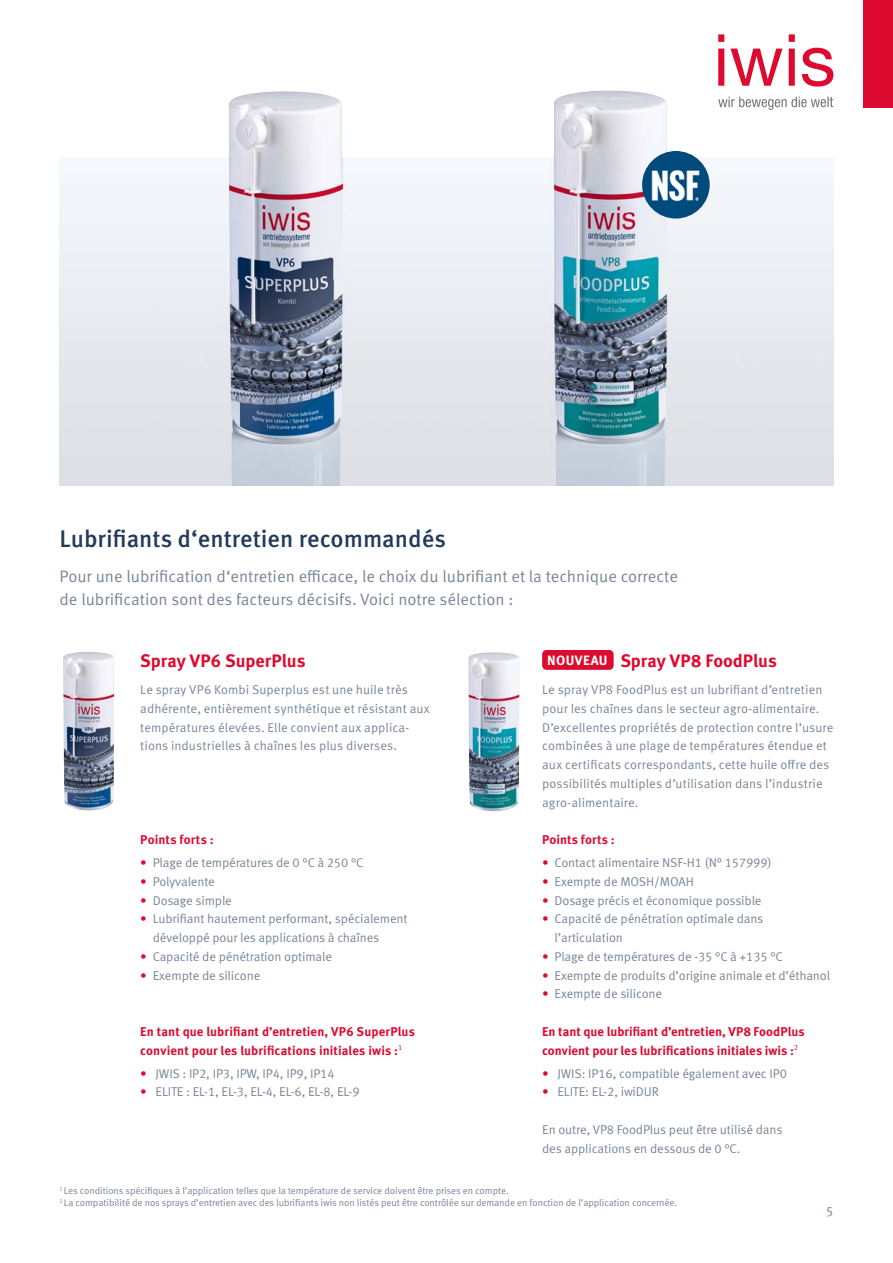
<style>
.page{position:relative;width:893px;height:1263px;background:#fff}
.page>*{position:absolute;margin:0;border:0;box-sizing:border-box;transform-origin:0 0}
.t1{font:500 24px "Meta OT";color:#233a5b}
.t2{font:700 18px "Meta OT";letter-spacing:-.005em;color:#dd0b2f}
.t3{font:16.5px/22.5px "Meta OT";color:#788696}
.t4{font:13.5px "Meta OT";color:#788696}
.t5{font:12.75px/18.8px "Meta OT";letter-spacing:-.01em;color:#788696}
.t6{font:700 12.75px/18.8px "Meta OT";letter-spacing:.005em;color:#dd0b2f}
.t7{font:9.75px/11.7px "Meta OT";letter-spacing:-.01em;color:#788696}
.s1{color:#dd0b2f}
.s2{font-size:13.5px;color:#fff}
</style>
<div class="page">
<div style="left:863px;top:0;width:30px;height:108px;background:#dd0b2f"></div>
<svg style="left:718px;top:97px;width:115px;height:13px"></svg>
<svg style="left:718px;top:34px;width:115px;height:53px"></svg>
<img style="left:60px;top:157px;width:324px;height:328px">
<img style="left:384px;top:157px;width:449px;height:328px">
<div style="left:542px;top:650px;width:72px;height:20px;background:#dd0b2f;border-radius:4px"></div>
<img style="left:229px;top:91px;width:113px;height:188px">
<img style="left:63px;top:652px;width:51px;height:158px">
<img style="left:554px;top:91px;width:113px;height:122px">
<img style="left:468px;top:652px;width:51px;height:159px">
<img style="left:642px;top:151px;width:68px;height:68px;border-radius:34px">
<h1 class="t1" style="left:60px;top:523px;width:388px">Lubrifiants d‘entretien recommandés</h1>
<p class="t3" style="left:60px;top:565px;width:620px">Pour une lubrification d‘entretien efficace, le choix du lubrifiant et la technique correcte de lubrification sont des facteurs décisifs. Voici notre sélection :</p>
<h2 class="t2" style="left:140px;top:649px;width:167px">Spray VP6 SuperPlus</h2>
<p class="t5" style="left:140px;top:680px;width:291px">Le spray VP6 Kombi Superplus est une huile très adhérente, entièrement synthétique et résistant aux températures élevées. Elle convient aux applica&shy;tions industrielles à chaînes les plus diverses.</p>
<p class="t6" style="left:140px;top:830px;width:75px">Points forts :</p>
<p class="t5" style="left:140px;top:853px;width:225px"><span class="s1">•</span> Plage de températures de 0 °C à 250 °C</p>
<p class="t5" style="left:140px;top:872px;width:76px"><span class="s1">•</span> Polyvalente</p>
<p class="t5" style="left:140px;top:891px;width:93px"><span class="s1">•</span> Dosage simple</p>
<p class="t5" style="left:153px;top:910px;width:256px;text-indent:-12px"><span class="s1">•</span> Lubrifiant hautement performant, spécialement développé pour les applications à chaînes</p>
<p class="t5" style="left:140px;top:947px;width:193px"><span class="s1">•</span> Capacité de pénétration optimale</p>
<p class="t5" style="left:140px;top:966px;width:122px"><span class="s1">•</span> Exempte de silicone</p>
<p class="t6" style="left:140px;top:1022px;width:276px">En tant que lubrifiant d’entretien, VP6 SuperPlus convient pour les lubrifications initiales iwis :<sup>1</sup></p>
<p class="t5" style="left:140px;top:1064px;width:196px"><span class="s1">•</span> JWIS : IP2, IP3, IPW, IP4, IP9, IP14</p>
<p class="t5" style="left:140px;top:1083px;width:221px"><span class="s1">•</span> ELITE : EL-1, EL-3, EL-4, EL-6, EL-8, EL-9</p>
<h2 class="t2" style="left:547px;top:649px;width:231px"><span class="s2">NOUVEAU</span> Spray VP8 FoodPlus</h2>
<p class="t5" style="left:542px;top:680px;width:293px">Le spray VP8 FoodPlus est un lubrifiant d’entretien pour les chaînes dans le secteur agro-alimentaire.<br>D’excellentes propriétés de protection contre l’usure combinées à une plage de températures étendue et aux certificats correspondants, cette huile offre des possibilités multiples d’utilisation dans l’industrie agro-alimentaire.</p>
<p class="t6" style="left:542px;top:830px;width:74px">Points forts :</p>
<p class="t5" style="left:542px;top:853px;width:231px"><span class="s1">•</span> Contact alimentaire NSF-H1 (N° 157999)</p>
<p class="t5" style="left:542px;top:872px;width:153px"><span class="s1">•</span> Exempte de MOSH/MOAH</p>
<p class="t5" style="left:542px;top:891px;width:221px"><span class="s1">•</span> Dosage précis et économique possible</p>
<p class="t5" style="left:555px;top:910px;width:210px;text-indent:-12px"><span class="s1">•</span> Capacité de pénétration optimale dans l’articulation</p>
<p class="t5" style="left:542px;top:947px;width:242px"><span class="s1">•</span> Plage de températures de -35 °C à +135 °C</p>
<p class="t5" style="left:542px;top:966px;width:289px"><span class="s1">•</span> Exempte de produits d’origine animale et d’éthanol</p>
<p class="t5" style="left:542px;top:985px;width:122px"><span class="s1">•</span> Exempte de silicone</p>
<p class="t6" style="left:542px;top:1022px;width:264px">En tant que lubrifiant d’entretien, VP8 FoodPlus convient pour les lubrifications initiales iwis :<sup>2</sup></p>
<p class="t5" style="left:542px;top:1064px;width:246px"><span class="s1">•</span> JWIS: IP16, compatible également avec IP0</p>
<p class="t5" style="left:542px;top:1083px;width:118px"><span class="s1">•</span> ELITE: EL-2, iwiDUR</p>
<p class="t5" style="left:542px;top:1120px;width:242px">En outre, VP8 FoodPlus peut être utilisé dans des applications en dessous de 0 °C.</p>
<p class="t7" style="left:60px;top:1185px;width:619px"><sup>1</sup> Les conditions spécifiques à l’application telles que la température de service doivent être prises en compte.<br><sup>2</sup> La compatibilité de nos sprays d’entretien avec des lubrifiants iwis non listés peut être contrôlée sur demande en fonction de l’application concernée.</p>
<p class="t4" style="left:826px;top:1203px;width:9px">5</p>
</div>
